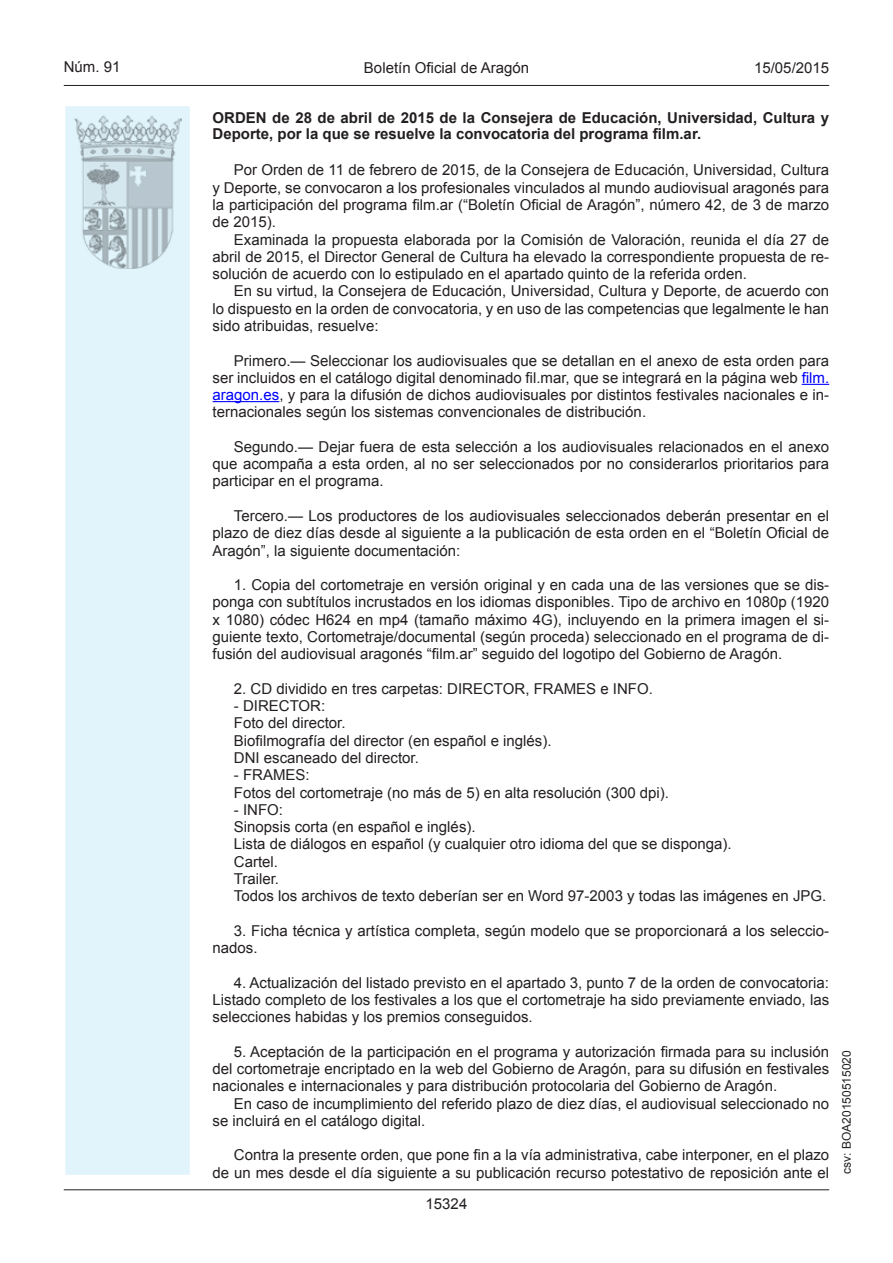
<style>
.page{position:relative;width:893px;height:1263px;background:#fff}
.page>*{position:absolute;margin:0;border:0;box-sizing:border-box;transform-origin:0 0}
.t1{font:15px/17.2px "Arial";color:#231f20;text-align:justify}
.t2{font:700 15px/16.5px "Arial";color:#231f20}
.t3{font:12px "Arial";color:#231f20}
.s1{color:#00f}
</style>
<div class="page">
<hr style="left:64px;top:85px;width:765px;height:1px;background:#231f20">
<div style="left:64px;top:105px;width:127px;height:1071px;background:#e1f4fc;border:2px solid #fff"></div>
<img style="left:75px;top:115px;width:106px;height:153px">
<hr style="left:64px;top:1189px;width:765px;height:1px;background:#231f20">
<svg style="left:802px;top:384px;width:27px;height:1px"></svg>
<hr style="left:213px;top:401px;width:66px;height:1px;background:#00f">
<p class="t1" style="left:64px;top:59px;width:58px">Núm. 91</p>
<p class="t1" style="left:364px;top:59px;width:167px">Boletín Oficial de Aragón</p>
<p class="t1" style="left:754px;top:59px;width:77px">15/05/2015</p>
<p class="t2" style="left:213px;top:110px;width:618px">ORDEN de 28 de abril de 2015 de la Consejera de Educación, Universidad, Cultura y<br>Deporte, por la que se resuelve la convocatoria del programa film.ar.</p>
<p class="t1" style="left:213px;top:162px;width:618px;text-indent:21px">Por Orden de 11 de febrero de 2015, de la Consejera de Educación, Universidad, Cultura y Deporte, se convocaron a los profesionales vinculados al mundo audiovisual aragonés para la participación del programa film.ar (“Boletín Oficial de Aragón”, número 42, de 3 de marzo de 2015).</p>
<p class="t1" style="left:213px;top:231px;width:618px;text-indent:21px">Examinada la propuesta elaborada por la Comisión de Valoración, reunida el día 27 de abril de 2015, el Director General de Cultura ha elevado la correspondiente propuesta de re&shy;solución de acuerdo con lo estipulado en el apartado quinto de la referida orden.</p>
<p class="t1" style="left:213px;top:283px;width:618px;text-indent:21px">En su virtud, la Consejera de Educación, Universidad, Cultura y Deporte, de acuerdo con lo dispuesto en la orden de convocatoria, y en uso de las competencias que legalmente le han sido atribuidas, resuelve:</p>
<p class="t1" style="left:213px;top:352px;width:618px;text-indent:21px">Primero.— Seleccionar los audiovisuales que se detallan en el anexo de esta orden para ser incluidos en el catálogo digital denominado fil.mar, que se integrará en la página web <span class="s1">film. aragon.es</span>, y para la difusión de dichos audiovisuales por distintos festivales nacionales e in&shy;ternacionales según los sistemas convencionales de distribución.</p>
<p class="t1" style="left:213px;top:438px;width:618px;text-indent:21px">Segundo.— Dejar fuera de esta selección a los audiovisuales relacionados en el anexo que acompaña a esta orden, al no ser seleccionados por no considerarlos prioritarios para participar en el programa.</p>
<p class="t1" style="left:213px;top:507px;width:618px;text-indent:21px">Tercero.— Los productores de los audiovisuales seleccionados deberán presentar en el plazo de diez días desde al siguiente a la publicación de esta orden en el “Boletín Oficial de Aragón”, la siguiente documentación:</p>
<p class="t1" style="left:213px;top:576px;width:618px;text-indent:21px">1. Copia del cortometraje en versión original y en cada una de las versiones que se dis&shy;ponga con subtítulos incrustados en los idiomas disponibles. Tipo de archivo en 1080p (1920 x 1080) códec H624 en mp4 (tamaño máximo 4G), incluyendo en la primera imagen el si&shy;guiente texto, Cortometraje/documental (según proceda) seleccionado en el programa de di&shy;fusión del audiovisual aragonés “film.ar” seguido del logotipo del Gobierno de Aragón.</p>
<p class="t1" style="left:234px;top:680px;width:421px">2. CD dividido en tres carpetas: DIRECTOR, FRAMES e INFO.</p>
<p class="t1" style="left:234px;top:697px;width:319px;text-align:left">- DIRECTOR:<br>Foto del director.<br>Biofilmografía del director (en español e inglés).<br>DNI escaneado del director.</p>
<p class="t1" style="left:234px;top:766px;width:437px">- FRAMES:<br>Fotos del cortometraje (no más de 5) en alta resolución (300 dpi).</p>
<p class="t1" style="left:234px;top:801px;width:594px;text-align:left">- INFO:<br>Sinopsis corta (en español e inglés).<br>Lista de diálogos en español (y cualquier otro idioma del que se disponga).<br>Cartel.<br>Trailer.<br>Todos los archivos de texto deberían ser en Word 97-2003 y todas las imágenes en JPG.</p>
<p class="t1" style="left:213px;top:922px;width:618px;text-indent:21px">3. Ficha técnica y artística completa, según modelo que se proporcionará a los seleccio&shy;nados.</p>
<p class="t1" style="left:213px;top:974px;width:618px;text-indent:21px">4. Actualización del listado previsto en el apartado 3, punto 7 de la orden de convocatoria:<br>Listado completo de los festivales a los que el cortometraje ha sido previamente enviado, las selecciones habidas y los premios conseguidos.</p>
<p class="t1" style="left:213px;top:1043px;width:618px;text-indent:21px">5. Aceptación de la participación en el programa y autorización firmada para su inclusión del cortometraje encriptado en la web del Gobierno de Aragón, para su difusión en festivales nacionales e internacionales y para distribución protocolaria del Gobierno de Aragón.</p>
<p class="t1" style="left:213px;top:1095px;width:618px;text-indent:21px">En caso de incumplimiento del referido plazo de diez días, el audiovisual seleccionado no se incluirá en el catálogo digital.</p>
<p class="t1" style="left:213px;top:1147px;width:618px;text-align:right">Contra la presente orden, que pone fin a la vía administrativa, cabe interponer, en el plazo<br>de un mes desde el día siguiente a su publicación recurso potestativo de reposición ante el</p>
<p class="t1" style="left:426px;top:1195px;width:43px">15324</p>
<p class="t3" style="left:839px;top:1174px;width:125px;rotate:-90deg">csv: BOA20150515020</p>
</div>
